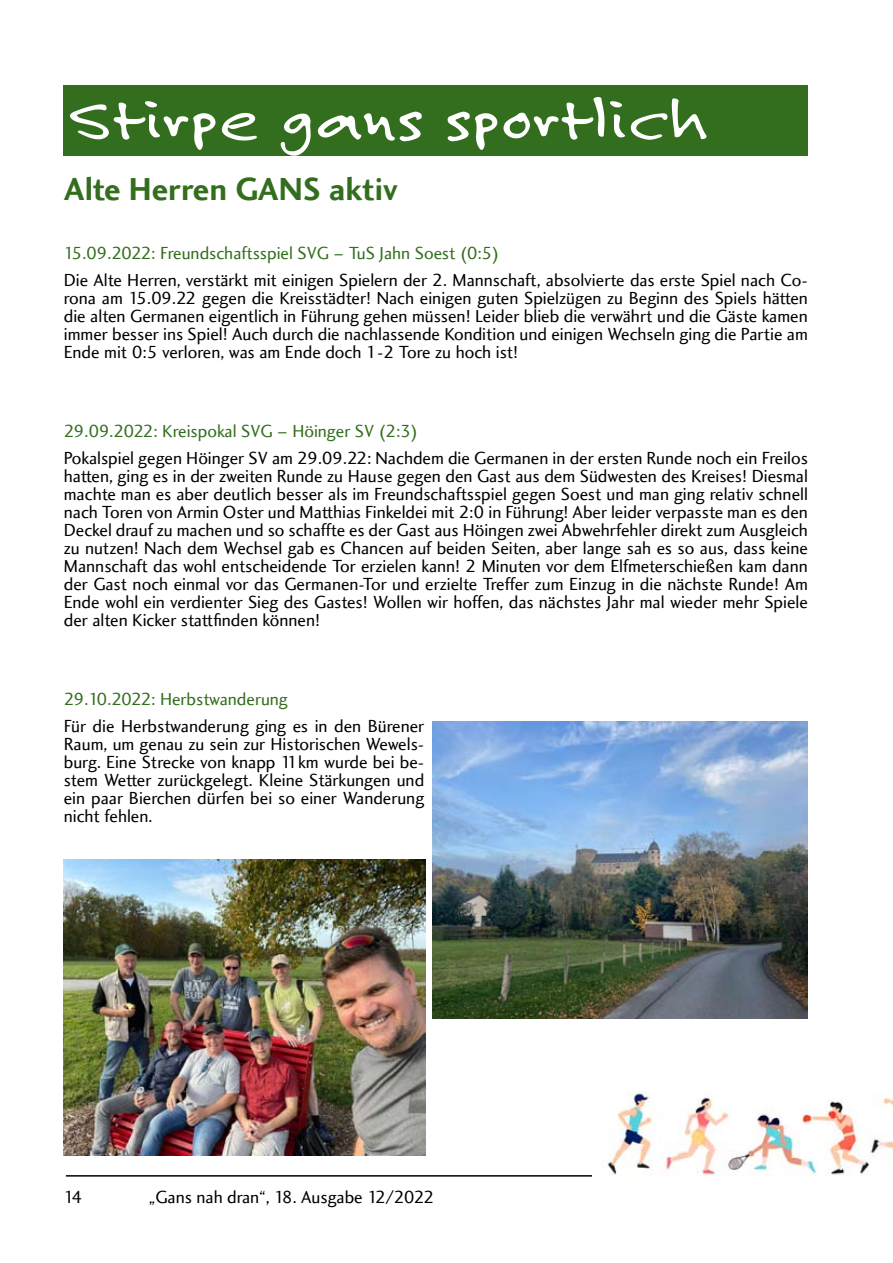
<style>
.page{position:relative;width:893px;height:1263px;background:#fff}
.page>*{position:absolute;margin:0;border:0;box-sizing:border-box;transform-origin:0 0}
.t1{font:62.7px "Felt Tip Roman";letter-spacing:.01em;color:#fff;scale:1.23 1}
.t2{font:33px "Charlotte Sans Bold Plain";color:#336e1e}
.t3{font:18px/18px "Charlotte Sans Book Plain";color:#000;text-align:justify}
.t4{font:18px "Charlotte Sans Book Plain";color:#336e1e}
</style>
<div class="page">
<hr style="left:66px;top:1175px;width:743px;height:1px;background:#000">
<img style="left:592px;top:1092px;width:301px;height:84px">
<div style="left:63px;top:85px;width:744px;height:70px;background:#336e1e"></div>
<img style="left:64px;top:859px;width:361px;height:296px">
<img style="left:433px;top:722px;width:375px;height:296px">
<h1 class="t1" style="left:69px;top:81px;width:521px">Stirpe gans sportlich</h1>
<h2 class="t2" style="left:64px;top:170px;width:335px">Alte Herren GANS aktiv</h2>
<p class="t4" style="left:64px;top:243px;width:437px">15.09.2022: Freundschaftsspiel SVG – TuS Jahn Soest (0:5)</p>
<p class="t3" style="left:64px;top:271px;width:746px">Die Alte Herren, verstärkt mit einigen Spielern der 2. Mannschaft, absolvierte das erste Spiel nach Co&shy;rona am 15.09.22 gegen die Kreisstädter! Nach einigen guten Spielzügen zu Beginn des Spiels hätten die alten Germanen eigentlich in Führung gehen müssen! Leider blieb die verwährt und die Gäste kamen immer besser ins Spiel! Auch durch die nachlassende Kondition und einigen Wechseln ging die Partie am Ende mit 0:5 verloren, was am Ende doch 1-2 Tore zu hoch ist!</p>
<p class="t4" style="left:64px;top:421px;width:356px">29.09.2022: Kreispokal SVG – Höinger SV (2:3)</p>
<p class="t3" style="left:64px;top:449px;width:746px">Pokalspiel gegen Höinger SV am 29.09.22: Nachdem die Germanen in der ersten Runde noch ein Freilos hatten, ging es in der zweiten Runde zu Hause gegen den Gast aus dem Südwesten des Kreises! Diesmal machte man es aber deutlich besser als im Freundschaftsspiel gegen Soest und man ging relativ schnell nach Toren von Armin Oster und Matthias Finkeldei mit 2:0 in Führung! Aber leider verpasste man es den Deckel drauf zu machen und so schaffte es der Gast aus Höingen zwei Abwehrfehler direkt zum Ausgleich zu nutzen! Nach dem Wechsel gab es Chancen auf beiden Seiten, aber lange sah es so aus, dass keine Mannschaft das wohl entscheidende Tor erzielen kann! 2 Minuten vor dem Elfmeterschießen kam dann der Gast noch einmal vor das Germanen-Tor und erzielte Treffer zum Einzug in die nächste Runde! Am Ende wohl ein verdienter Sieg des Gastes! Wollen wir hoffen, das nächstes Jahr mal wieder mehr Spiele der alten Kicker stattfinden können!</p>
<p class="t4" style="left:64px;top:689px;width:226px">29.10.2022: Herbstwanderung</p>
<p class="t3" style="left:64px;top:717px;width:362px">Für die Herbstwanderung ging es in den Bürener Raum, um genau zu sein zur Historischen Wewels&shy;burg. Eine Strecke von knapp 11km wurde bei be&shy;stem Wetter zurückgelegt. Kleine Stärkungen und ein paar Bierchen dürfen bei so einer Wanderung nicht fehlen.</p>
<p class="t3" style="left:64px;top:1189px;width:20px">14</p>
<p class="t3" style="left:149px;top:1189px;width:287px">„Gans nah dran“, 18. Ausgabe 12/2022</p>
</div>
